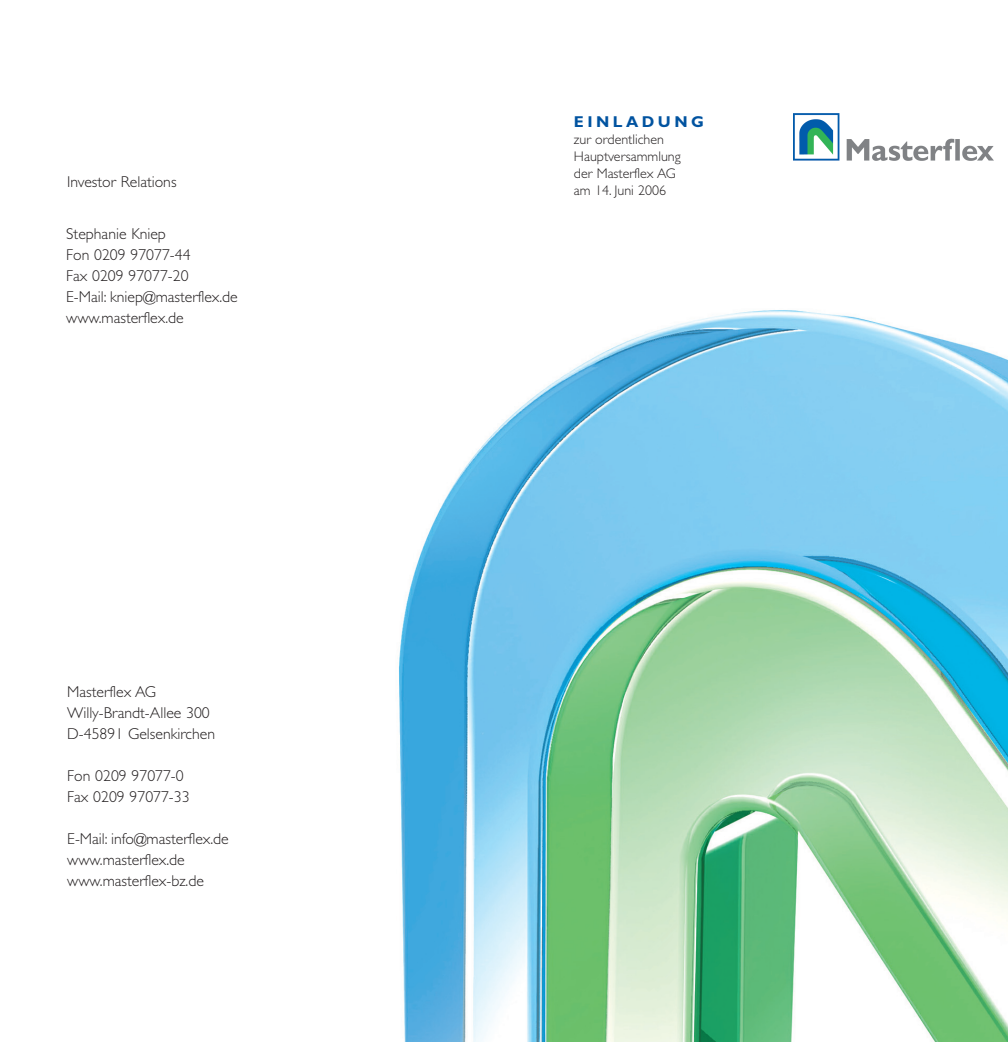
<style>
.page{position:relative;width:1008px;height:1042px;background:#fff}
.page>*{position:absolute;margin:0;border:0;box-sizing:border-box;transform-origin:0 0}
.t1{font:300 15.75px/21px "Gill Sans";color:#231f20}
.t2{font:700 15.75px "Gill Sans";letter-spacing:.22em;color:#0153a0}
.t3{font:300 14px/16.8px "Gill Sans";color:#231f20}
</style>
<div class="page">
<img style="left:399px;top:310px;width:609px;height:731px">
<img style="left:793px;top:114px;width:200px;height:46px">
<p class="t1" style="left:67px;top:173px;width:111px">Investor Relations</p>
<p class="t1" style="left:66px;top:225px;width:173px">Stephanie Kniep<br>Fon 0209 97077-44<br>Fax 0209 97077-20<br>E-Mail: kniep@masterflex.de www.masterflex.de</p>
<p class="t1" style="left:67px;top:683px;width:149px">Masterflex AG<br>Willy-Brandt-Allee 300<br>D-45891 Gelsenkirchen</p>
<p class="t1" style="left:67px;top:767px;width:124px">Fon 0209 97077-0<br>Fax 0209 97077-33</p>
<p class="t1" style="left:67px;top:830px;width:163px">E-Mail: info@masterflex.de www.masterflex.de www.masterflex-bz.de</p>
<p class="t2" style="left:574px;top:116px;width:132px">EINLADUNG</p>
<p class="t3" style="left:574px;top:133px;width:108px">zur ordentlichen<br>Hauptversammlung der Masterflex AG am 14. Juni 2006</p>
</div>
